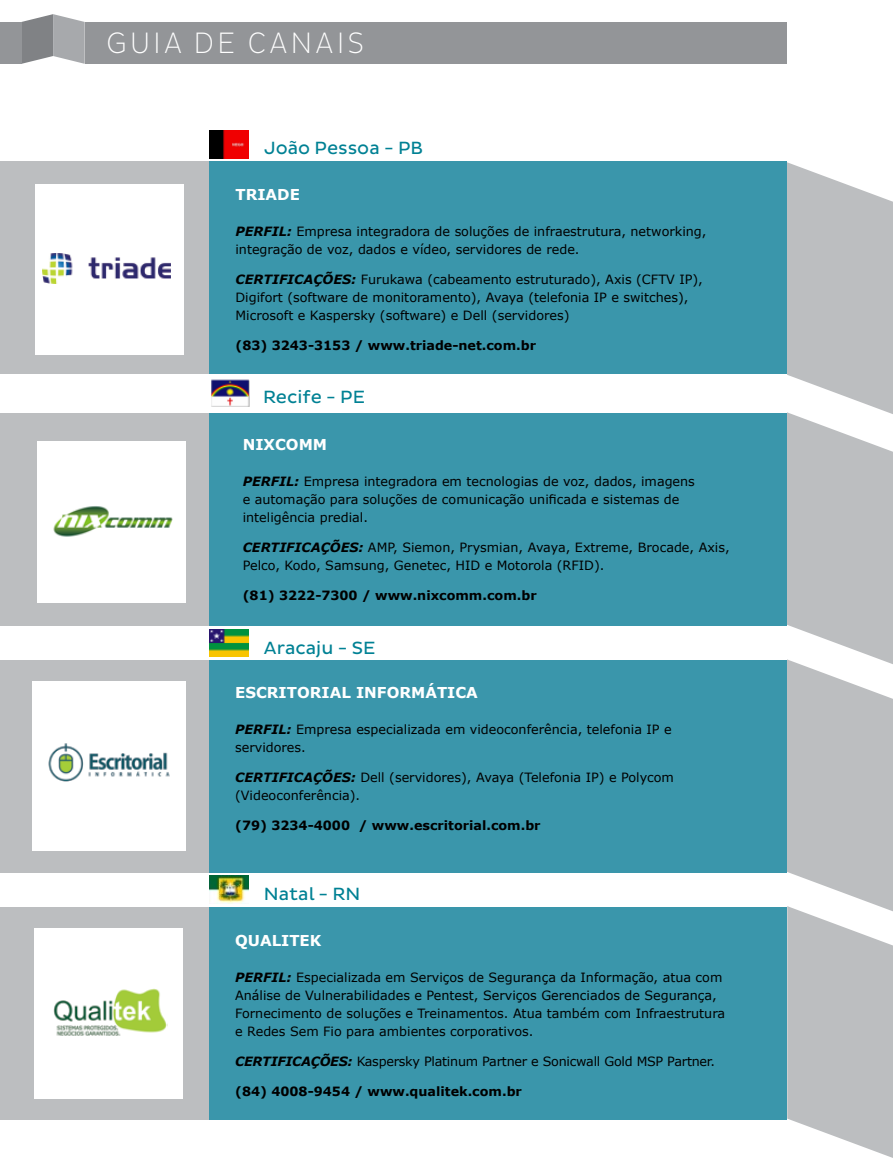
<style>
.page{position:relative;width:893px;height:1170px;background:#fff}
.page>*{position:absolute;margin:0;border:0;box-sizing:border-box;transform-origin:0 0}
.t1{font:300 30px "Pluto Sans Cond Ex";letter-spacing:.115em;color:#fff}
.t2{font:18px "Pluto Sans";color:#008194}
.t3{font:700 15px "Verdana";color:#fff}
.t4{font:12.75px/18px "Verdana";color:#000}
.t5{font:700 12.75px "Verdana";color:#000}
.t6{font:12.75px "Verdana";letter-spacing:-.02em;color:#000}
.t7{font:italic 700 12.75px "Verdana";color:#000}
.s1{font-weight:700;font-style:italic}
</style>
<div class="page">
<div style="left:1px;top:162px;width:216px;height:212px;background:#bcbec0"></div>
<div style="left:1px;top:413px;width:216px;height:212px;background:#bcbec0"></div>
<div style="left:210px;top:162px;width:577px;height:212px;background:#3a96ab"></div>
<div style="left:210px;top:413px;width:577px;height:212px;background:#3a96ab"></div>
<svg style="left:787px;top:162px;width:106px;height:996px;background:#c5c7c9"></svg>
<img style="left:211px;top:379px;width:38px;height:27px">
<img style="left:210px;top:131px;width:39px;height:27px">
<div style="left:35px;top:185px;width:148px;height:170px;background:#fff"></div>
<img style="left:42px;top:254px;width:128px;height:29px">
<div style="left:38px;top:441px;width:148px;height:161px;background:#fff"></div>
<img style="left:53px;top:506px;width:120px;height:31px">
<div style="left:0;top:660px;width:217px;height:212px;background:#bcbec0"></div>
<div style="left:0;top:907px;width:217px;height:212px;background:#bcbec0"></div>
<div style="left:209px;top:660px;width:578px;height:212px;background:#3a96ab"></div>
<div style="left:209px;top:907px;width:578px;height:212px;background:#3a96ab"></div>
<img style="left:209px;top:629px;width:40px;height:27px">
<img style="left:210px;top:875px;width:39px;height:28px">
<div style="left:32px;top:681px;width:154px;height:169px;background:#fff"></div>
<img style="left:48px;top:743px;width:122px;height:38px">
<div style="left:35px;top:928px;width:147px;height:170px;background:#fff"></div>
<img style="left:53px;top:988px;width:115px;height:48px">
<div style="left:85px;top:22px;width:702px;height:42px;background:#939598"></div>
<svg style="left:21px;top:14px;width:64px;height:50px;background:#a5a7a9"></svg>
<div style="left:0;top:22px;width:21px;height:42px;background:#939598"></div>
<h1 class="t1" style="left:107px;top:26px;width:259px">GUIA DE CANAIS</h1>
<h2 class="t2" style="left:264px;top:137px;width:161px">João Pessoa - PB</h2>
<p class="t3" style="left:235px;top:184px;width:64px">triade</p>
<p class="t4" style="left:235px;top:222px;width:473px"><span class="s1">PERFIL:</span> Empresa integradora de soluções de infraestrutura, networking, integração de voz, dados e vídeo, servidores de rede.</p>
<p class="t4" style="left:235px;top:270px;width:469px"><span class="s1">CERTIFICAÇÕES:</span> Furukawa (cabeamento estruturado), Axis (CFTV IP),<br>Digifort (software de monitoramento), Avaya (telefonia IP e switches),<br>Microsoft e Kaspersky (software) e Dell (servidores)</p>
<p class="t5" style="left:235px;top:336px;width:302px">(83) 3243-3153 / www.triade-net.com.br</p>
<h2 class="t2" style="left:263px;top:386px;width:103px">Recife - PE</h2>
<p class="t3" style="left:243px;top:433px;width:86px">NIXCOMM</p>
<p class="t7" style="left:243px;top:472px;width:19px">PERFIL</p>
<p class="t4" style="left:243px;top:472px;width:454px;text-indent:51px"><span class="s1">:</span> Empresa integradora em tecnologias de voz, dados, imagens e automação para soluções de comunicação unificada e sistemas de inteligência predial.</p>
<p class="t7" style="left:243px;top:538px;width:19px">CERTIFI</p>
<p class="t7" style="left:302px;top:538px;width:20px">CAÇÕES</p>
<p class="t4" style="left:243px;top:538px;width:488px;text-indent:116px"><span class="s1">:</span> AMP, Siemon, Prysmian, Avaya, Extreme, Brocade, Axis,<br>Pelco, Kodo, Samsung, Genetec, HID e Motorola (rfid</p>
<p class="t4" style="left:594px;top:556px;width:12px">).</p>
<p class="t5" style="left:243px;top:586px;width:295px">(81) 3222-7300 / www.nixcomm.com.br</p>
<h2 class="t2" style="left:264px;top:637px;width:113px">Aracaju - SE</h2>
<p class="t3" style="left:235px;top:682px;width:12px">escr</p>
<p class="t3" style="left:279px;top:682px;width:21px">itor</p>
<p class="t3" style="left:321px;top:682px;width:79px">ial in form</p>
<p class="t3" style="left:425px;top:682px;width:42px">ática</p>
<p class="t7" style="left:235px;top:720px;width:19px">PERFIL</p>
<p class="t4" style="left:235px;top:720px;width:438px;text-indent:51px"><span class="s1">:</span> Empresa especializada em videoconferência, telefonia IP e servidores.</p>
<p class="t7" style="left:235px;top:768px;width:19px">CERTIFI</p>
<p class="t7" style="left:294px;top:768px;width:20px">CAÇÕES</p>
<p class="t4" style="left:235px;top:768px;width:440px;text-indent:116px"><span class="s1">:</span> Dell (servidores), Avaya (Telefonia IP) e Polycom (Videoconferência).</p>
<p class="t5" style="left:235px;top:816px;width:307px">(79) 3234-4000 / www.escritorial.com.br</p>
<h2 class="t2" style="left:264px;top:884px;width:98px">Natal - RN</h2>
<p class="t3" style="left:235px;top:929px;width:13px">qual</p>
<p class="t3" style="left:281px;top:929px;width:42px">ite k</p>
<p class="t4" style="left:235px;top:967px;width:492px"><span class="s1">PERFIL:</span> Especializada em Serviços de Segurança da Informação, atua com Análise de Vulnerabilidades e Pentest, Serviços Gerenciados de Segurança, Fornecimento de soluções e Treinamentos. Atua também com Infraestrutura e Redes Sem Fio para ambientes corporativos.</p>
<p class="t6" style="left:235px;top:1052px;width:481px"><span class="s1">CERTIFICAÇÕES:</span> Kaspersky Platinum Partner e Sonicwall Gold MSP Partner.</p>
<p class="t5" style="left:235px;top:1081px;width:288px">(84) 4008-9454 / www.qualitek.com.br</p>
</div>
